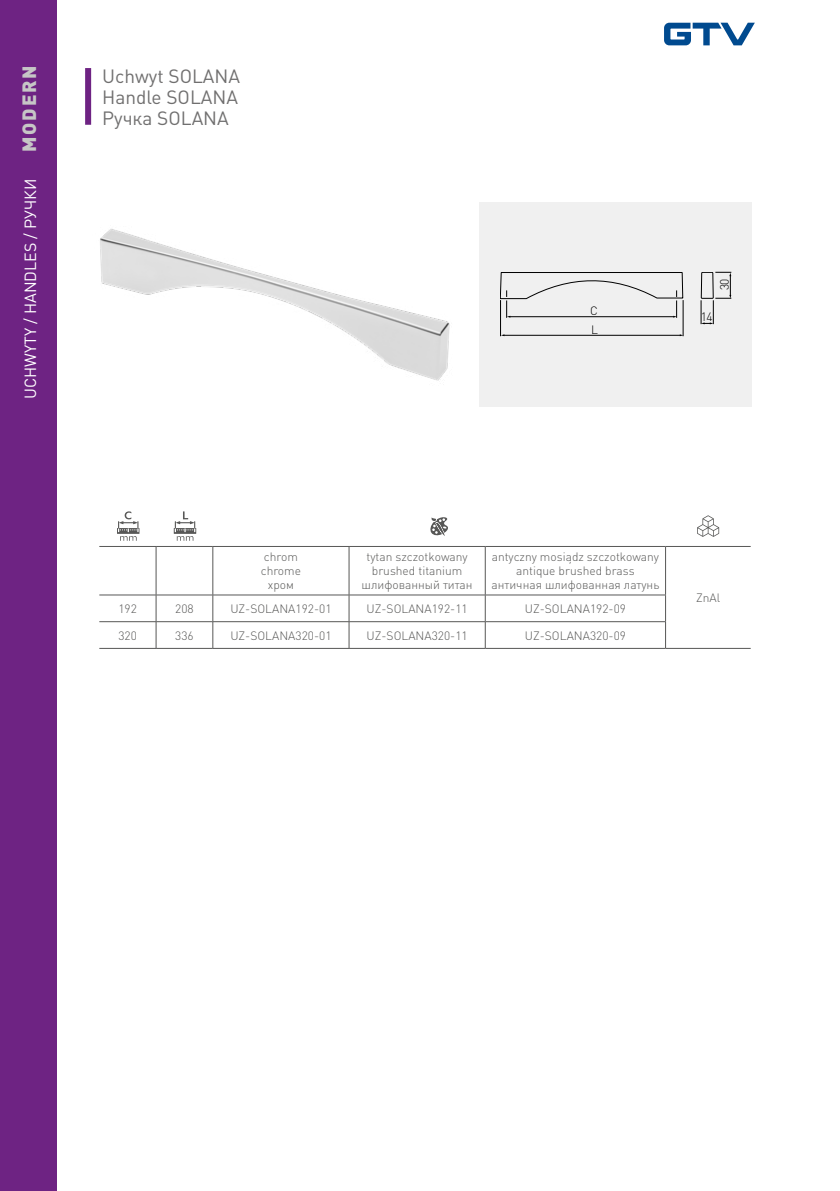
<style>
.page{position:relative;width:840px;height:1191px;background:#fff}
.page>*{position:absolute;margin:0;border:0;box-sizing:border-box;transform-origin:0 0}
.t1{font:19px/21px "DIN Pro";color:#706f6f;text-align:justify}
.t2{font:900 19px "DIN Pro";letter-spacing:.1em;color:#c6c6c6}
.t3{font:16px "DIN Pro";color:#fff}
.t4{font:300 12px/14px "DIN Pro";color:#575756;text-align:center}
.t5{font:300 12px/18.8px "DIN Pro";color:#000}
</style>
<div class="page">
<div style="left:479px;top:202px;width:272px;height:204px;background:#f0f0f0"></div>
<div style="left:85px;top:68px;width:6px;height:57px;background:#6e2383"></div>
<div style="left:0;top:0;width:57px;height:1191px;background:#6e2383"></div>
<svg style="left:664px;top:23px;width:90px;height:22px"></svg>
<hr style="left:212px;top:547px;width:1px;height:48px;background:#575756">
<hr style="left:348px;top:547px;width:1px;height:48px;background:#575756">
<hr style="left:484px;top:547px;width:1px;height:48px;background:#575756">
<hr style="left:99px;top:594px;width:57px;height:1px;background:#575756">
<hr style="left:156px;top:594px;width:57px;height:1px;background:#575756">
<hr style="left:213px;top:594px;width:136px;height:1px;background:#575756">
<hr style="left:349px;top:594px;width:136px;height:1px;background:#575756">
<hr style="left:485px;top:594px;width:180px;height:1px;background:#575756">
<hr style="left:99px;top:621px;width:57px;height:1px;background:#575756">
<hr style="left:156px;top:621px;width:57px;height:1px;background:#575756">
<hr style="left:213px;top:621px;width:136px;height:1px;background:#575756">
<svg style="left:212px;top:595px;width:1px;height:53px"></svg>
<hr style="left:349px;top:621px;width:136px;height:1px;background:#575756">
<svg style="left:348px;top:595px;width:1px;height:53px"></svg>
<hr style="left:485px;top:621px;width:180px;height:1px;background:#575756">
<svg style="left:484px;top:595px;width:1px;height:53px"></svg>
<hr style="left:156px;top:648px;width:57px;height:1px;background:#575756">
<hr style="left:213px;top:648px;width:136px;height:1px;background:#575756">
<hr style="left:349px;top:648px;width:136px;height:1px;background:#575756">
<hr style="left:485px;top:648px;width:180px;height:1px;background:#575756">
<hr style="left:156px;top:547px;width:1px;height:48px;background:#575756">
<svg style="left:156px;top:595px;width:1px;height:53px"></svg>
<hr style="left:99px;top:648px;width:57px;height:1px;background:#575756">
<hr style="left:99px;top:546px;width:57px;height:1px;background:#575756">
<hr style="left:156px;top:546px;width:57px;height:1px;background:#575756">
<hr style="left:213px;top:546px;width:136px;height:1px;background:#575756">
<hr style="left:349px;top:546px;width:136px;height:1px;background:#575756">
<hr style="left:485px;top:546px;width:180px;height:1px;background:#575756">
<hr style="left:665px;top:546px;width:85px;height:1px;background:#575756">
<hr style="left:664px;top:547px;width:1px;height:48px;background:#575756">
<hr style="left:665px;top:648px;width:85px;height:1px;background:#575756">
<svg style="left:117px;top:511px;width:22px;height:30px"></svg>
<svg style="left:174px;top:511px;width:22px;height:30px"></svg>
<svg style="left:430px;top:517px;width:18px;height:19px"></svg>
<svg style="left:697px;top:515px;width:21px;height:22px"></svg>
<img style="left:100px;top:229px;width:350px;height:152px">
<hr style="left:503px;top:335px;width:177px;height:1px;background:#000">
<hr style="left:500px;top:300px;width:1px;height:36px;background:#000">
<hr style="left:682px;top:300px;width:1px;height:36px;background:#000">
<svg style="left:700px;top:272px;width:31px;height:52px"></svg>
<svg style="left:500px;top:272px;width:182px;height:46px"></svg>
<h1 class="t2" style="left:16px;top:152px;width:88px;rotate:-90deg">MODERN</h1>
<h2 class="t3" style="left:19px;top:399px;width:222px;rotate:-90deg">UCHWYTY / HANDLES / РУЧКИ</h2>
<h1 class="t1" style="left:102px;top:64px;width:139px">Uchwyt SOLANA Handle SOLANA Ручка SOLANA</h1>
<p class="t5" style="left:590px;top:301px;width:9px">C<br>L</p>
<p class="t5" style="left:714px;top:290px;width:13px;rotate:-90deg">30</p>
<p class="t5" style="left:700px;top:307px;width:13px">14</p>
<p class="t4" style="left:260px;top:549px;width:42px">chrom chrome хром</p>
<p class="t4" style="left:361px;top:549px;width:112px">tytan szczotkowany brushed titanium шлифованный титан</p>
<p class="t4" style="left:491px;top:549px;width:169px">antyczny mosiądz szczotkowany antique brushed brass античная шлифованная латунь</p>
<p class="t4" style="left:118px;top:601px;width:20px">192</p>
<p class="t4" style="left:175px;top:601px;width:20px">208</p>
<p class="t4" style="left:230px;top:601px;width:103px">UZ-SOLANA192-01</p>
<p class="t4" style="left:366px;top:601px;width:103px">UZ-SOLANA192-11</p>
<p class="t4" style="left:524px;top:601px;width:103px">UZ-SOLANA192-09</p>
<p class="t4" style="left:118px;top:628px;width:20px">320</p>
<p class="t4" style="left:175px;top:628px;width:20px">336</p>
<p class="t4" style="left:230px;top:628px;width:103px">UZ-SOLANA320-01</p>
<p class="t4" style="left:366px;top:628px;width:103px">UZ-SOLANA320-11</p>
<p class="t4" style="left:524px;top:628px;width:103px">UZ-SOLANA320-09</p>
<p class="t4" style="left:695px;top:590px;width:26px">ZnAl</p>
</div>
